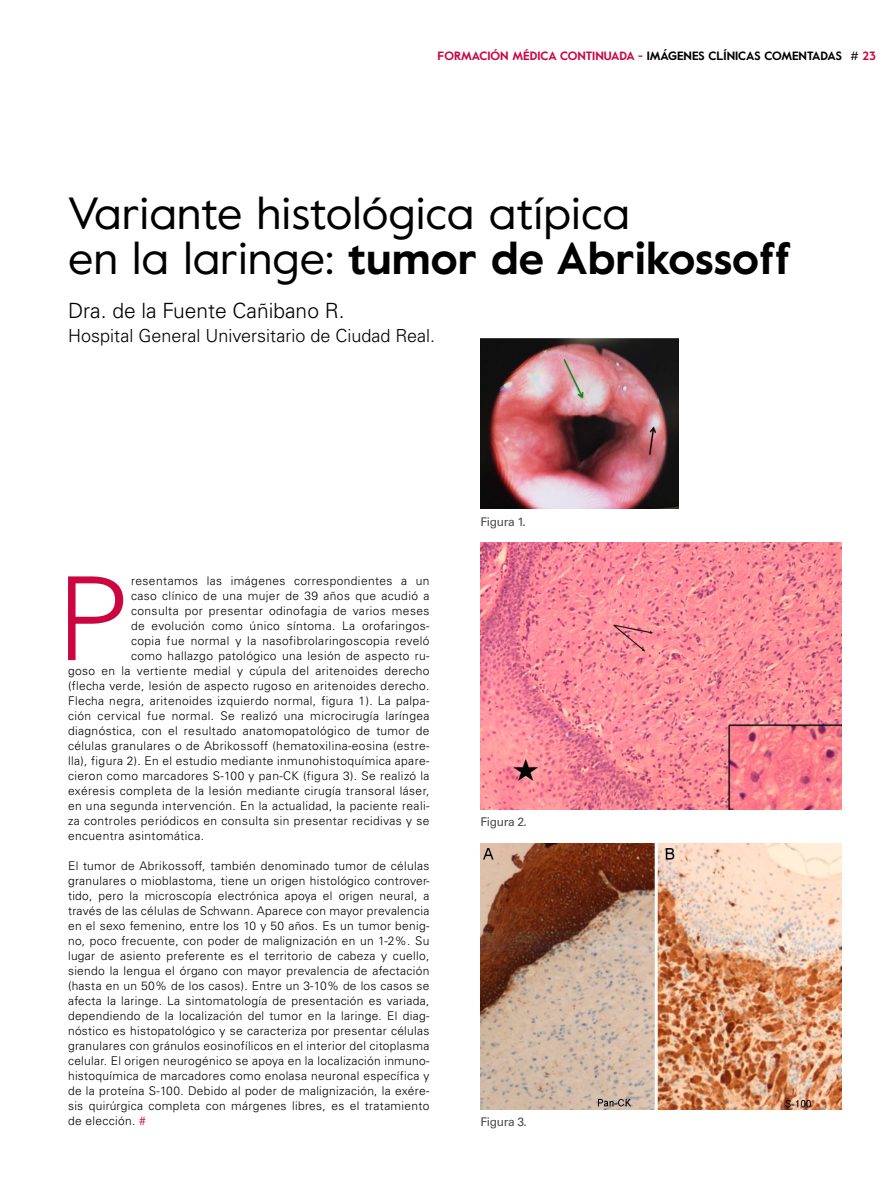
<style>
.page{position:relative;width:893px;height:1178px;background:#fff}
.page>*{position:absolute;margin:0;border:0;box-sizing:border-box;transform-origin:0 0}
.t1{font:300 115.95px "Univers LT Std";color:#cc0641}
.t2{font:45px/45px "Value";color:#000}
.t3{font:300 21px "Univers LT Std";color:#000}
.t4{font:300 18px "Univers LT Std";color:#000}
.t5{font:300 12px/15px "Univers LT Std";letter-spacing:.035em;color:#000;text-align:justify}
.t6{font:700 12px "Value";color:#cc0641}
.t7{font:12px "Univers LT Std";letter-spacing:-.03em;color:#4a4a49}
.s1{color:#000}
.s2{font-weight:400;color:#000}
.s3{font-weight:700}
.s4{color:#cc0641}
</style>
<div class="page">
<img style="left:480px;top:339px;width:198px;height:170px">
<img style="left:480px;top:543px;width:362px;height:266px">
<img style="left:480px;top:843px;width:362px;height:266px">
<p class="t6" style="left:438px;top:47px;width:440px">FORMACIÓN MÉDICA CONTINUADA - <span class="s1">IMÁGENES CLÍNICAS COMENTADAS</span> <span class="s2">#</span> 23</p>
<h2 class="t2" style="left:68px;top:189px;width:724px">Variante histológica atípica<br>en la laringe: <span class="s3">tumor de Abrikossoff</span></h2>
<h3 class="t3" style="left:68px;top:298px;width:278px">Dra. de la Fuente Cañibano R.</h3>
<h3 class="t4" style="left:68px;top:324px;width:369px">Hospital General Universitario de Ciudad Real.</h3>
<h1 class="t1" style="left:56px;top:549px;width:72px">P</h1>
<p class="t5" style="left:131px;top:573px;width:300px">resentamos las imágenes correspondientes a un</p>
<p class="t5" style="left:131px;top:588px;width:300px">caso clínico de una mujer de 39 años que acudió a</p>
<p class="t5" style="left:131px;top:603px;width:300px">consulta por presentar odinofagia de varios meses</p>
<p class="t5" style="left:131px;top:618px;width:300px">de evolución como único síntoma. La orofaringos-</p>
<p class="t5" style="left:131px;top:633px;width:300px">copia fue normal y la nasofibrolaringoscopia reveló</p>
<p class="t5" style="left:131px;top:648px;width:300px">como hallazgo patológico una lesión de aspecto ru-</p>
<p class="t5" style="left:68px;top:663px;width:363px">goso en la vertiente medial y cúpula del aritenoides derecho</p>
<p class="t5" style="left:68px;top:678px;width:363px">(flecha verde, lesión de aspecto rugoso en aritenoides derecho.</p>
<p class="t5" style="left:68px;top:693px;width:363px">Flecha negra, aritenoides izquierdo normal, figura 1). La palpa-</p>
<p class="t5" style="left:68px;top:708px;width:363px">ción cervical fue normal. Se realizó una microcirugía laríngea</p>
<p class="t5" style="left:68px;top:723px;width:363px">diagnóstica, con el resultado anatomopatológico de tumor de</p>
<p class="t5" style="left:68px;top:738px;width:363px">células granulares o de Abrikossoff (hematoxilina-eosina (estre-</p>
<p class="t5" style="left:68px;top:753px;width:363px">lla), figura 2). En el estudio mediante inmunohistoquímica apare-</p>
<p class="t5" style="left:68px;top:768px;width:363px">cieron como marcadores S-100 y pan-CK (figura 3). Se realizó la</p>
<p class="t5" style="left:68px;top:783px;width:363px">exéresis completa de la lesión mediante cirugía transoral láser,</p>
<p class="t5" style="left:68px;top:798px;width:363px">en una segunda intervención. En la actualidad, la paciente reali-</p>
<p class="t5" style="left:68px;top:813px;width:363px">za controles periódicos en consulta sin presentar recidivas y se</p>
<p class="t5" style="left:68px;top:828px;width:138px">encuentra asintomática.</p>
<p class="t5" style="left:68px;top:858px;width:363px">El tumor de Abrikossoff, también denominado tumor de células granulares o mioblastoma, tiene un origen histológico controver&shy;tido, pero la microscopía electrónica apoya el origen neural, a través de las células de Schwann. Aparece con mayor prevalencia en el sexo femenino, entre los 10 y 50 años. Es un tumor benig&shy;no, poco frecuente, con poder de malignización en un 1-2%. Su lugar de asiento preferente es el territorio de cabeza y cuello, siendo la lengua el órgano con mayor prevalencia de afectación (hasta en un 50% de los casos). Entre un 3-10% de los casos se afecta la laringe. La sintomatología de presentación es variada, dependiendo de la localización del tumor en la laringe. El diag&shy;nóstico es histopatológico y se caracteriza por presentar células granulares con gránulos eosinofílicos en el interior del citoplasma celular. El origen neurogénico se apoya en la localización inmuno&shy;histoquímica de marcadores como enolasa neuronal específica y de la proteína S-100. Debido al poder de malignización, la exére&shy;sis quirúrgica completa con márgenes libres, es el tratamiento de elección. <span class="s4">#</span></p>
<p class="t7" style="left:480px;top:514px;width:47px">Figura 1.</p>
<p class="t7" style="left:480px;top:815px;width:48px">Figura 2.</p>
<p class="t7" style="left:480px;top:1115px;width:48px">Figura 3.</p>
</div>
